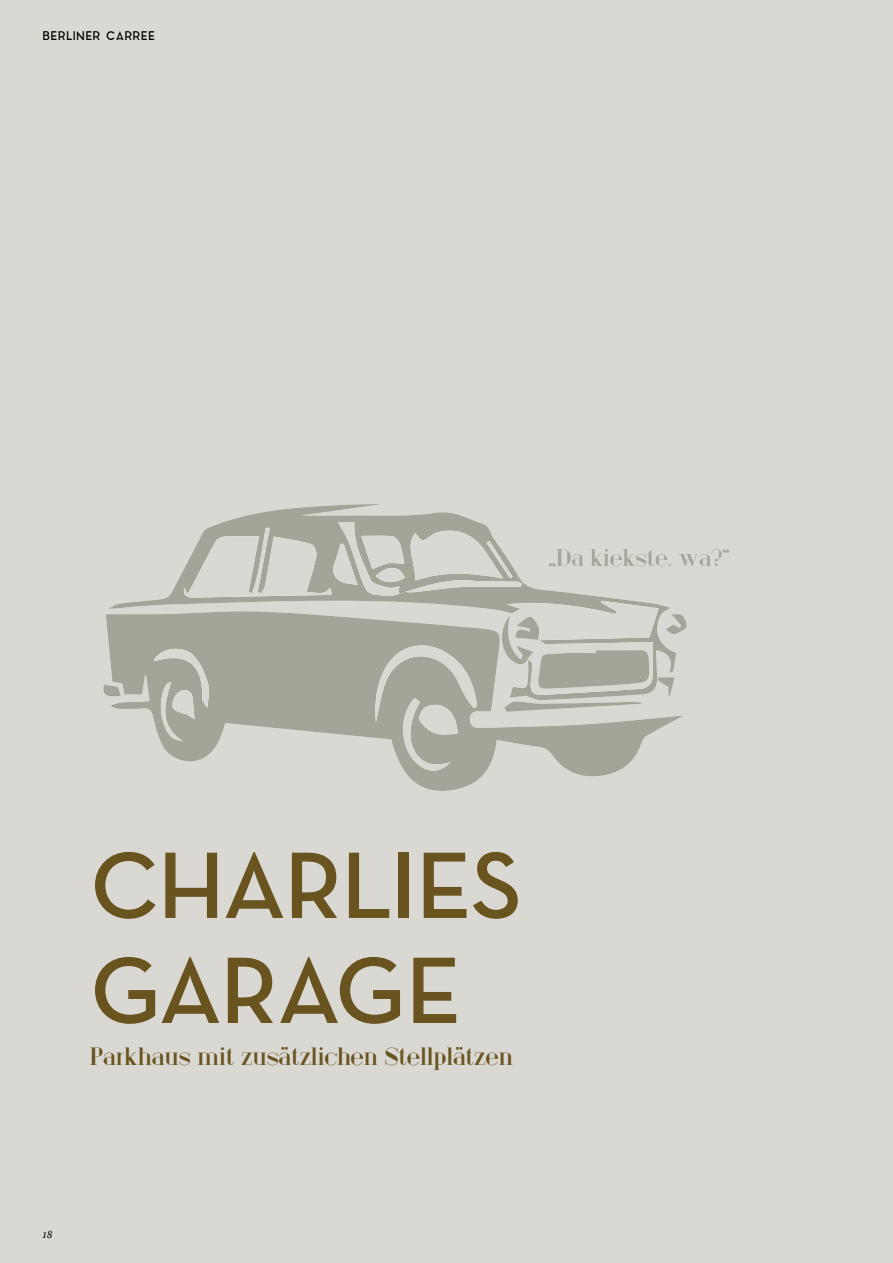
<style>
.page{position:relative;width:893px;height:1263px;background:#dad8d3}
.page>*{position:absolute;margin:0;border:0;box-sizing:border-box;transform-origin:0 0}
.t1{font:600 96px/105px "Neutraface Text";letter-spacing:-.02em;color:#69541f}
.t2{font:24.9px "London Fill";color:#69541f;scale:.93 1}
.t3{font:24px "London Fill";color:#a5a498;scale:.93 1}
.t4{font:12px "Aqua Grotesque";letter-spacing:.015em;color:#000}
.t5{font:italic 12px "Clifford OT Eighteen";color:#000}
</style>
<div class="page">
<svg style="left:106px;top:614px;width:506px;height:177px"></svg>
<svg style="left:108px;top:504px;width:369px;height:196px"></svg>
<svg style="left:103px;top:684px;width:18px;height:14px"></svg>
<svg style="left:154px;top:522px;width:533px;height:251px"></svg>
<p class="t4" style="left:43px;top:29px;width:114px">BERLINER CARREE</p>
<p class="t3" style="left:549px;top:544px;width:196px">„Da kiekste, wa?“</p>
<h1 class="t1" style="left:90px;top:832px;width:434px">CHARLIES<br>GARAGE</h1>
<p class="t2" style="left:90px;top:1043px;width:457px">Parkhaus mit zusätzlichen Stellplätzen</p>
<p class="t5" style="left:43px;top:1228px;width:12px">18</p>
</div>
